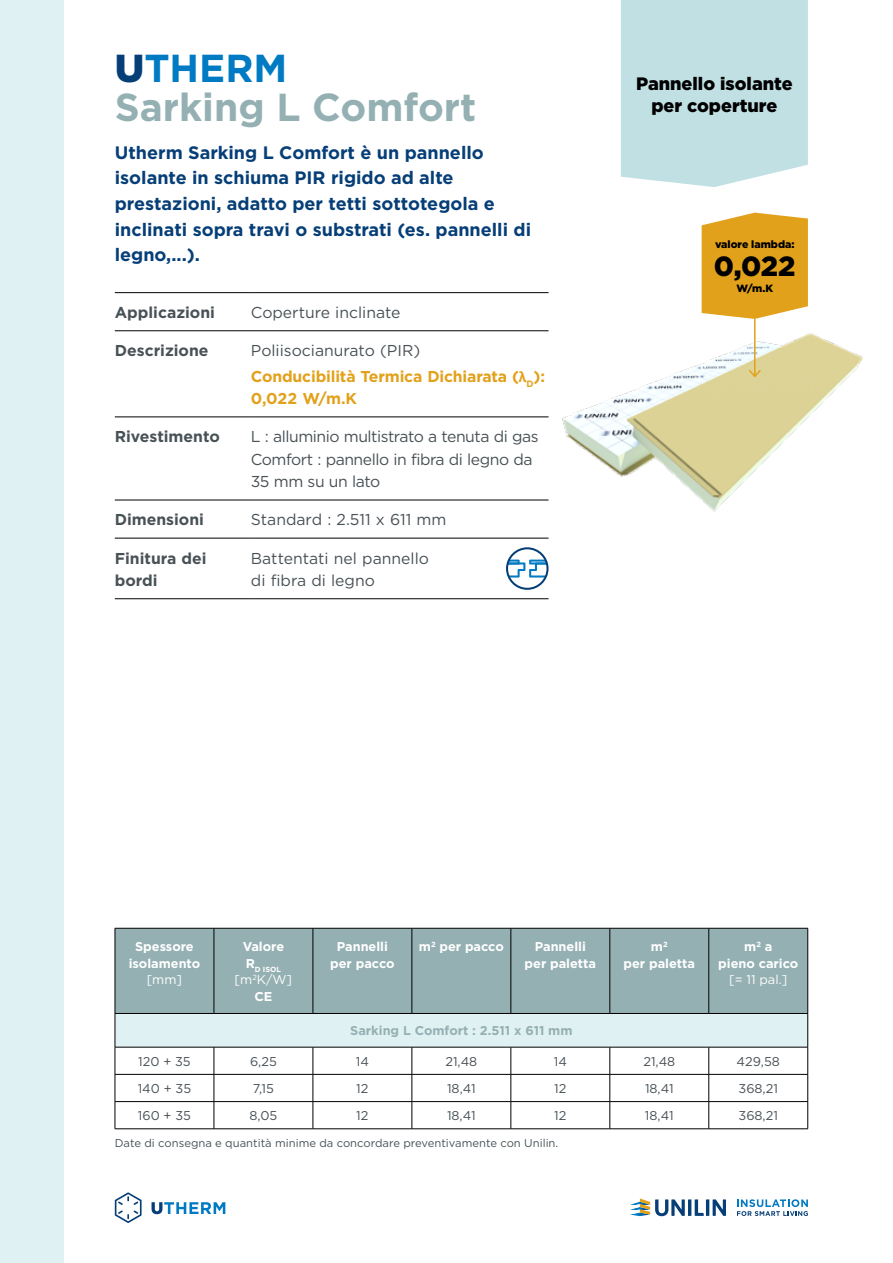
<style>
.page{position:relative;width:893px;height:1263px;background:#fff}
.page>*{position:absolute;margin:0;border:0;box-sizing:border-box;transform-origin:0 0}
.t1{font:700 39px/39px "Gotham";color:#95b0b3}
.t2{font:900 27.75px "Gotham";color:#000}
.t3{font:700 18px/25.5px "Gotham";color:#063e77}
.t4{font:900 18px/22.5px "Gotham";color:#000;text-align:center}
.t5{font:15.75px/22.5px "Gotham";letter-spacing:-.03em;color:#485156}
.t6{font:15.75px/22.5px "Gotham";color:#485156}
.t7{font:700 15.75px/25.5px "Gotham";letter-spacing:-.01em;color:#e2a11a}
.t8{font:700 15.75px/22.5px "Gotham";color:#485156}
.t9{font:700 12.75px/16.5px "Gotham";color:#fff;text-align:center}
.t10{font:12.75px "Gotham";color:#485156}
.t11{font:700 12.75px "Gotham";color:#95b0b3}
.t12{font:12.75px/16.5px "Gotham";color:#fff;text-align:center}
.t13{font:11.25px "Gotham";color:#485156}
.t14{font:900 10.5px "Gotham";color:#000}
.t15{font:700 7.5px "Gotham";color:#fff}
.s1{font-weight:900;color:#063e77}
.s2{color:#007ac3}
.s3{font-weight:400;color:#485156}
.s4{font-family:"Calibri"}
.s5{font-weight:700}
</style>
<div class="page">
<div style="left:0;top:0;width:64px;height:1263px;background:#e0f1f3"></div>
<svg style="left:152px;top:1202px;width:73px;height:12px"></svg>
<svg style="left:115px;top:1192px;width:27px;height:31px"></svg>
<svg style="left:630px;top:1198px;width:96px;height:18px"></svg>
<svg style="left:737px;top:1199px;width:71px;height:17px"></svg>
<div style="left:621px;top:0;width:187px;height:187px;background:#c1e0e4"></div>
<hr style="left:115px;top:292px;width:136px;height:1px;background:#000">
<hr style="left:251px;top:292px;width:298px;height:1px;background:#000">
<hr style="left:115px;top:330px;width:136px;height:1px;background:#000">
<hr style="left:251px;top:330px;width:298px;height:1px;background:#000">
<hr style="left:115px;top:417px;width:136px;height:1px;background:#000">
<hr style="left:251px;top:417px;width:298px;height:1px;background:#000">
<hr style="left:115px;top:500px;width:136px;height:1px;background:#000">
<hr style="left:251px;top:500px;width:298px;height:1px;background:#000">
<hr style="left:115px;top:538px;width:136px;height:1px;background:#000">
<hr style="left:251px;top:538px;width:298px;height:1px;background:#000">
<hr style="left:115px;top:598px;width:136px;height:1px;background:#000">
<hr style="left:251px;top:598px;width:298px;height:1px;background:#000">
<img style="left:517px;top:284px;width:346px;height:255px">
<svg style="left:702px;top:213px;width:106px;height:106px;background:#e4a82d"></svg>
<hr style="left:754px;top:319px;width:1px;height:57px;background:#e2a11a">
<svg style="left:747px;top:368px;width:15px;height:10px"></svg>
<svg style="left:506px;top:547px;width:43px;height:43px"></svg>
<div style="left:116px;top:929px;width:691px;height:84px;background:#95b0b3"></div>
<div style="left:115px;top:1013px;width:693px;height:34px;background:#e0f1f3"></div>
<hr style="left:115px;top:928px;width:99px;height:1px;background:#000">
<hr style="left:115px;top:928px;width:1px;height:85px;background:#000">
<hr style="left:214px;top:928px;width:99px;height:1px;background:#000">
<hr style="left:214px;top:928px;width:1px;height:85px;background:#000">
<hr style="left:313px;top:928px;width:99px;height:1px;background:#000">
<hr style="left:313px;top:928px;width:1px;height:85px;background:#000">
<hr style="left:412px;top:928px;width:99px;height:1px;background:#000">
<hr style="left:412px;top:928px;width:1px;height:85px;background:#000">
<hr style="left:511px;top:928px;width:99px;height:1px;background:#000">
<hr style="left:511px;top:928px;width:1px;height:85px;background:#000">
<hr style="left:610px;top:928px;width:99px;height:1px;background:#000">
<hr style="left:610px;top:928px;width:1px;height:85px;background:#000">
<hr style="left:709px;top:928px;width:99px;height:1px;background:#000">
<hr style="left:708px;top:928px;width:1px;height:85px;background:#000">
<hr style="left:807px;top:928px;width:1px;height:85px;background:#000">
<hr style="left:115px;top:1013px;width:99px;height:1px;background:#000">
<hr style="left:115px;top:1014px;width:1px;height:33px;background:#000">
<hr style="left:214px;top:1013px;width:99px;height:1px;background:#000">
<hr style="left:313px;top:1013px;width:99px;height:1px;background:#000">
<hr style="left:412px;top:1013px;width:99px;height:1px;background:#000">
<hr style="left:511px;top:1013px;width:99px;height:1px;background:#000">
<hr style="left:610px;top:1013px;width:99px;height:1px;background:#000">
<hr style="left:709px;top:1013px;width:99px;height:1px;background:#000">
<hr style="left:807px;top:1014px;width:1px;height:33px;background:#000">
<hr style="left:115px;top:1047px;width:99px;height:1px;background:#000">
<hr style="left:214px;top:1047px;width:99px;height:1px;background:#000">
<hr style="left:313px;top:1047px;width:99px;height:1px;background:#000">
<hr style="left:412px;top:1047px;width:99px;height:1px;background:#000">
<hr style="left:511px;top:1047px;width:99px;height:1px;background:#000">
<hr style="left:610px;top:1047px;width:99px;height:1px;background:#000">
<hr style="left:709px;top:1047px;width:99px;height:1px;background:#000">
<hr style="left:115px;top:1074px;width:99px;height:1px;background:#000">
<hr style="left:214px;top:1074px;width:99px;height:1px;background:#000">
<hr style="left:313px;top:1074px;width:99px;height:1px;background:#000">
<hr style="left:412px;top:1074px;width:99px;height:1px;background:#000">
<hr style="left:511px;top:1074px;width:99px;height:1px;background:#000">
<hr style="left:610px;top:1074px;width:99px;height:1px;background:#000">
<hr style="left:709px;top:1074px;width:99px;height:1px;background:#000">
<hr style="left:115px;top:1101px;width:99px;height:1px;background:#000">
<svg style="left:115px;top:1047px;width:1px;height:81px"></svg>
<hr style="left:214px;top:1101px;width:99px;height:1px;background:#000">
<svg style="left:214px;top:1047px;width:1px;height:81px"></svg>
<hr style="left:313px;top:1101px;width:99px;height:1px;background:#000">
<svg style="left:313px;top:1047px;width:1px;height:81px"></svg>
<hr style="left:412px;top:1101px;width:99px;height:1px;background:#000">
<svg style="left:412px;top:1047px;width:1px;height:81px"></svg>
<hr style="left:511px;top:1101px;width:99px;height:1px;background:#000">
<svg style="left:511px;top:1047px;width:1px;height:81px"></svg>
<hr style="left:610px;top:1101px;width:99px;height:1px;background:#000">
<svg style="left:610px;top:1047px;width:1px;height:81px"></svg>
<hr style="left:709px;top:1101px;width:99px;height:1px;background:#000">
<svg style="left:708px;top:1047px;width:1px;height:81px"></svg>
<svg style="left:807px;top:1047px;width:1px;height:81px"></svg>
<hr style="left:115px;top:1128px;width:99px;height:1px;background:#000">
<hr style="left:214px;top:1128px;width:99px;height:1px;background:#000">
<hr style="left:313px;top:1128px;width:99px;height:1px;background:#000">
<hr style="left:412px;top:1128px;width:99px;height:1px;background:#000">
<hr style="left:511px;top:1128px;width:99px;height:1px;background:#000">
<hr style="left:610px;top:1128px;width:99px;height:1px;background:#000">
<hr style="left:709px;top:1128px;width:99px;height:1px;background:#000">
<h1 class="t1" style="left:115px;top:49px;width:363px"><span class="s1">U</span><span class="s2">THERM<br></span>Sarking L Comfort</h1>
<p class="t3" style="left:115px;top:140px;width:418px">Utherm Sarking L Comfort è un pannello isolante in schiuma PIR rigido ad alte prestazioni, adatto per tetti sottotegola e inclinati sopra travi o substrati (es. pannelli di legno,...).</p>
<p class="t8" style="left:115px;top:301px;width:102px">Applicazioni</p>
<p class="t6" style="left:251px;top:301px;width:151px">Coperture inclinate</p>
<p class="t8" style="left:115px;top:339px;width:95px">Descrizione</p>
<p class="t7" style="left:251px;top:338px;width:296px"><span class="s3">Poliisocianurato (PIR)<br></span>Conducibilità Termica Dichiarata (<span class="s4">λ</span><sub>D</sub>):</p>
<p class="t7" style="left:251px;top:386px;width:108px">0,022 W/m.K</p>
<p class="t8" style="left:115px;top:425px;width:107px">Rivestimento</p>
<p class="t5" style="left:251px;top:425px;width:289px">L : alluminio multistrato a tenuta di gas<br>Comfort : pannello in fibra di legno da<br>35 mm su un lato</p>
<p class="t8" style="left:115px;top:508px;width:91px">Dimensioni</p>
<p class="t6" style="left:251px;top:508px;width:197px">Standard : 2.511 x 611 mm</p>
<p class="t8" style="left:115px;top:547px;width:93px">Finitura dei bordi</p>
<p class="t6" style="left:251px;top:546px;width:180px">Battentati nel pannello di fibra di legno</p>
<p class="t4" style="left:636px;top:72px;width:158px">Pannello isolante per coperture</p>
<p class="t14" style="left:715px;top:237px;width:81px">valore lambda:</p>
<h2 class="t2" style="left:714px;top:247px;width:83px">0,022</h2>
<p class="t14" style="left:736px;top:281px;width:38px">W/m.K</p>
<p class="t9" style="left:129px;top:938px;width:73px">Spessore isolamento</p>
<p class="t12" style="left:147px;top:971px;width:37px">[mm]</p>
<p class="t9" style="left:243px;top:938px;width:43px">Valore</p>
<p class="t15" style="left:246px;top:964px;width:37px"><sup>R</sup>D ISOL</p>
<p class="t12" style="left:235px;top:971px;width:59px">[m<sup>2</sup>K/W]<br><span class="s5">CE</span></p>
<p class="t9" style="left:330px;top:938px;width:66px">Pannelli per pacco</p>
<p class="t9" style="left:419px;top:938px;width:86px">m<sup>2</sup> per pacco</p>
<p class="t9" style="left:525px;top:938px;width:73px">Pannelli per paletta</p>
<p class="t9" style="left:623px;top:938px;width:73px">m<sup>2<br></sup>per paletta</p>
<p class="t9" style="left:718px;top:938px;width:82px">m<sup>2</sup> a<br>pieno carico</p>
<p class="t12" style="left:729px;top:971px;width:60px">[= 11 pal.]</p>
<p class="t11" style="left:350px;top:1022px;width:224px">Sarking L Comfort : 2.511 x 611 mm</p>
<p class="t10" style="left:138px;top:1053px;width:54px">120 + 35</p>
<p class="t10" style="left:250px;top:1053px;width:28px">6,25</p>
<p class="t10" style="left:356px;top:1053px;width:15px">14</p>
<p class="t10" style="left:445px;top:1053px;width:33px">21,48</p>
<p class="t10" style="left:554px;top:1053px;width:15px">14</p>
<p class="t10" style="left:643px;top:1053px;width:33px">21,48</p>
<p class="t10" style="left:737px;top:1053px;width:45px">429,58</p>
<p class="t10" style="left:138px;top:1080px;width:55px">140 + 35</p>
<p class="t10" style="left:253px;top:1080px;width:23px">7,15</p>
<p class="t10" style="left:356px;top:1080px;width:14px">12</p>
<p class="t10" style="left:447px;top:1080px;width:30px">18,41</p>
<p class="t10" style="left:554px;top:1080px;width:14px">12</p>
<p class="t10" style="left:645px;top:1080px;width:30px">18,41</p>
<p class="t10" style="left:738px;top:1080px;width:41px">368,21</p>
<p class="t10" style="left:138px;top:1107px;width:55px">160 + 35</p>
<p class="t10" style="left:249px;top:1107px;width:29px">8,05</p>
<p class="t10" style="left:356px;top:1107px;width:14px">12</p>
<p class="t10" style="left:447px;top:1107px;width:30px">18,41</p>
<p class="t10" style="left:554px;top:1107px;width:14px">12</p>
<p class="t10" style="left:645px;top:1107px;width:30px">18,41</p>
<p class="t10" style="left:738px;top:1107px;width:41px">368,21</p>
<p class="t13" style="left:115px;top:1136px;width:445px">Date di consegna e quantità minime da concordare preventivamente con Unilin.</p>
</div>
